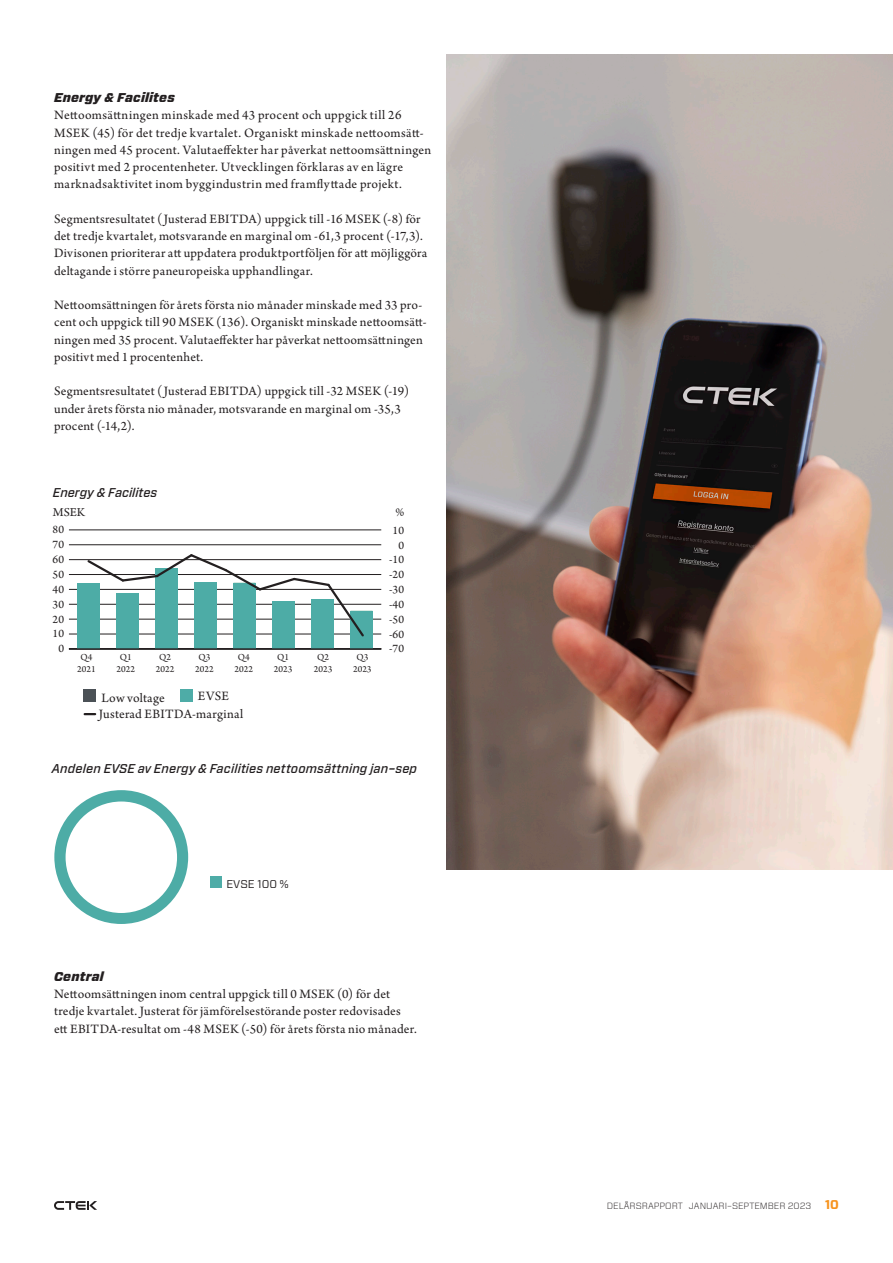
<style>
.page{position:relative;width:893px;height:1263px;background:#fff}
.page>*{position:absolute;margin:0;border:0;box-sizing:border-box;transform-origin:0 0}
.Bröd{font:13.5px/17.2px "Arno Pro";letter-spacing:.02em;color:#231f20}
.Mell_liten{font:italic 500 12.75px/19.5px "Forza";letter-spacing:.01em;color:#231f20}
.Mell_stor{font:italic 900 12.75px "Forza";letter-spacing:.01em;color:#231f20}
.t1{font:12.75px "Arno Pro";color:#231f20}
.t2{font:12px "Arno Pro";color:#231f20}
.t3{font:11.25px "Forza";color:#231f20}
.t4{font:9.75px/11.7px "Arno Pro";color:#231f20;text-align:center}
.t5{font:9.45px "Arno Pro";color:#231f20;scale:1.07 1}
.t6{font:9.45px "Arno Pro";color:#231f20;scale:1.09 1}
.t7{font:300 9px "Forza";color:#231f20}
.t8{font:7.65px/9.3px "Arno Pro";color:#231f20;text-align:center;scale:1.07 1}
.s1{font-family:"Arno Pro";font-weight:400;font-style:normal}
.s2{font-weight:700;font-size:12.75px;color:#f7931d}
</style>
<div class="page">
<svg style="left:54px;top:1201px;width:43px;height:9px"></svg>
<img style="left:446px;top:54px;width:447px;height:816px">
<hr style="left:69px;top:649px;width:312px;height:1px;background:#231f20">
<hr style="left:69px;top:634px;width:312px;height:1px;background:#231f20">
<hr style="left:69px;top:619px;width:312px;height:1px;background:#231f20">
<hr style="left:69px;top:604px;width:312px;height:1px;background:#231f20">
<hr style="left:69px;top:589px;width:312px;height:1px;background:#231f20">
<hr style="left:69px;top:574px;width:312px;height:1px;background:#231f20">
<hr style="left:69px;top:559px;width:312px;height:1px;background:#231f20">
<hr style="left:69px;top:544px;width:312px;height:1px;background:#231f20">
<hr style="left:69px;top:530px;width:312px;height:1px;background:#231f20">
<div style="left:77px;top:583px;width:23px;height:66px;background:#4daca6"></div>
<div style="left:116px;top:594px;width:23px;height:55px;background:#4daca6"></div>
<div style="left:155px;top:569px;width:23px;height:80px;background:#4daca6"></div>
<div style="left:194px;top:582px;width:23px;height:67px;background:#4daca6"></div>
<div style="left:233px;top:583px;width:23px;height:66px;background:#4daca6"></div>
<div style="left:273px;top:602px;width:22px;height:47px;background:#4daca6"></div>
<div style="left:312px;top:599px;width:22px;height:50px;background:#4daca6"></div>
<div style="left:351px;top:611px;width:22px;height:38px;background:#4daca6"></div>
<svg style="left:86px;top:554px;width:280px;height:84px"></svg>
<hr style="left:69px;top:648px;width:312px;height:1px;background:#231f20">
<div style="left:84px;top:689px;width:12px;height:13px;background:#4b5156"></div>
<div style="left:180px;top:689px;width:13px;height:13px;background:#4eaca7"></div>
<svg style="left:85px;top:713px;width:10px;height:2px"></svg>
<div style="left:210px;top:876px;width:12px;height:12px;background:#4eaca7"></div>
<div style="left:54px;top:790px;width:134px;height:134px;background:#4daca6;border-radius:67px"></div>
<div style="left:66px;top:801px;width:111px;height:112px;background:#fff;border-radius:50%"></div>
<p class="Mell_stor" style="left:54px;top:89px;width:122px">Energy &amp; Facilites</p>
<p class="Bröd" style="left:54px;top:107px;width:379px">Nettoomsättningen minskade med 43 procent och uppgick till 26<br>MSEK (45) för det tredje kvartalet. Organiskt minskade nettoomsätt&shy;ningen med 45 procent. Valutaeffekter har påverkat nettoomsättningen positivt med 2 procentenheter. Utvecklingen förklaras av en lägre marknadsaktivitet inom byggindustrin med framflyttade projekt.</p>
<p class="Bröd" style="left:54px;top:211px;width:375px">Segmentsresultatet (Justerad EBITDA) uppgick till -16 MSEK (-8) för det tredje kvartalet, motsvarande en marginal om -61,3 procent (-17,3).<br>Divisonen prioriterar att uppdatera produktportföljen för att möjliggöra deltagande i större paneuropeiska upphandlingar.</p>
<p class="Bröd" style="left:54px;top:297px;width:374px">Nettoomsättningen för årets första nio månader minskade med 33 pro&shy;cent och uppgick till 90 MSEK (136). Organiskt minskade nettoomsätt&shy;ningen med 35 procent. Valutaeffekter har påverkat nettoomsättningen positivt med 1 procentenhet.</p>
<p class="Bröd" style="left:54px;top:383px;width:357px">Segmentsresultatet (Justerad EBITDA) uppgick till -32 MSEK (-19) under årets första nio månader, motsvarande en marginal om -35,3 procent (-14,2).</p>
<p class="t5" style="left:133px;top:405px;width:10px">70</p>
<p class="t6" style="left:316px;top:406px;width:11px">10</p>
<p class="t5" style="left:95px;top:408px;width:10px">30</p>
<p class="t5" style="left:95px;top:421px;width:10px">25</p>
<p class="Mell_liten" style="left:53px;top:483px;width:106px">Energy &amp; Facilites<br><span class="s1">MSEK</span></p>
<p class="t5" style="left:138px;top:487px;width:6px">0</p>
<p class="t5" style="left:100px;top:488px;width:6px">0</p>
<p class="t8" style="left:32px;top:505px;width:34px">2022 2022</p>
<p class="t8" style="left:70px;top:495px;width:16px">Q4<br>2022</p>
<p class="t2" style="left:53px;top:523px;width:13px">80</p>
<p class="t2" style="left:53px;top:538px;width:13px">70</p>
<p class="t2" style="left:53px;top:553px;width:13px">60</p>
<p class="t2" style="left:53px;top:567px;width:13px">50</p>
<p class="t2" style="left:53px;top:582px;width:13px">40</p>
<p class="t2" style="left:53px;top:597px;width:13px">30</p>
<p class="t2" style="left:53px;top:612px;width:13px">20</p>
<p class="t2" style="left:53px;top:627px;width:13px">10</p>
<p class="t2" style="left:58px;top:642px;width:7px">0</p>
<p class="t4" style="left:77px;top:652px;width:20px">Q4<br>2021</p>
<p class="t4" style="left:117px;top:652px;width:20px">Q1<br>2022</p>
<p class="t4" style="left:156px;top:652px;width:20px">Q2<br>2022</p>
<p class="t4" style="left:195px;top:652px;width:20px">Q3<br>2022</p>
<p class="t4" style="left:235px;top:652px;width:20px">Q4<br>2022</p>
<p class="t4" style="left:274px;top:652px;width:20px">Q1<br>2023</p>
<p class="t4" style="left:314px;top:652px;width:20px">Q2<br>2023</p>
<p class="t4" style="left:353px;top:652px;width:20px">Q3<br>2023</p>
<p class="Bröd" style="left:101px;top:690px;width:65px">Low voltage</p>
<p class="Bröd" style="left:198px;top:688px;width:33px">EVSE</p>
<p class="Bröd" style="left:99px;top:705px;width:146px">Justerad EBITDA-marginal</p>
<p class="t1" style="left:395px;top:505px;width:10px">%</p>
<p class="t2" style="left:393px;top:523px;width:13px">10</p>
<p class="t2" style="left:398px;top:538px;width:7px">0</p>
<p class="t2" style="left:389px;top:553px;width:16px">-10</p>
<p class="t2" style="left:389px;top:568px;width:16px">-20</p>
<p class="t2" style="left:389px;top:583px;width:16px">-30</p>
<p class="t2" style="left:389px;top:597px;width:16px">-40</p>
<p class="t2" style="left:389px;top:612px;width:16px">-50</p>
<p class="t2" style="left:389px;top:627px;width:16px">-60</p>
<p class="t2" style="left:389px;top:642px;width:16px">-70</p>
<p class="Mell_liten" style="left:52px;top:759px;width:367px">Andelen EVSE av Energy &amp; Facilities nettoomsättning jan–sep</p>
<p class="t3" style="left:226px;top:876px;width:64px">EVSE 100 %</p>
<p class="Mell_stor" style="left:54px;top:968px;width:51px">Central</p>
<p class="Bröd" style="left:54px;top:986px;width:364px">Nettoomsättningen inom central uppgick till 0 MSEK (0) för det tredje kvartalet. Justerat för jämförelsestörande poster redovisades ett EBITDA-resultat om -48 MSEK (-50) för årets första nio månader.</p>
<p class="t7" style="left:607px;top:1199px;width:234px">DELÅRSRAPPORT JANUARI–SEPTEMBER 2023 <span class="s2">10</span></p>
</div>
